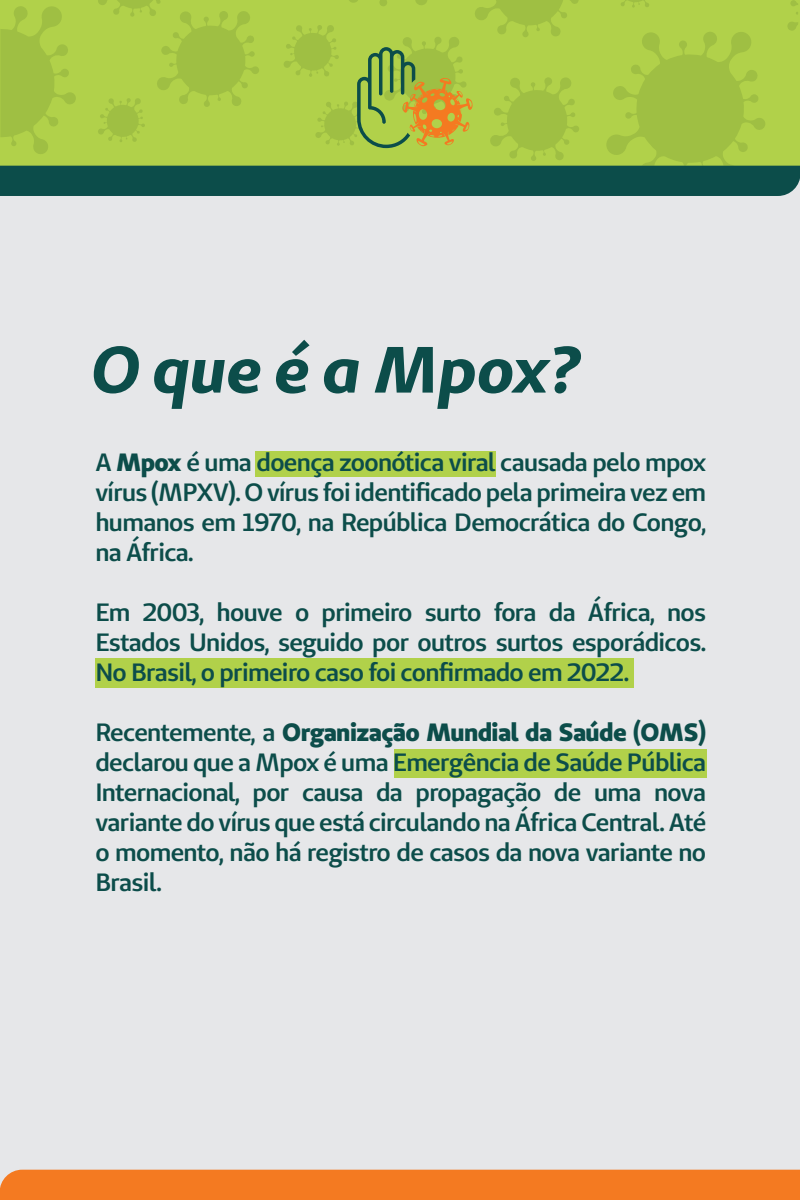
<style>
.page{position:relative;width:800px;height:1200px;background:#fff}
.page>*{position:absolute;margin:0;border:0;box-sizing:border-box;transform-origin:0 0}
.t1{font:italic 700 65.2px "Unimed Sans";color:#0c4d4a}
.t2{font:600 25px/30px "Unimed Sans";letter-spacing:-.025em;color:#0c4d4a;text-align:justify}
.t3{font:700 25px "Unimed Sans 2020 Extra";letter-spacing:-.025em;color:#0c4d4a}
.s1{font-family:"Unimed Sans 2020 Extra";font-weight:700}
.s2{font-family:"Unimed Sans";font-weight:600}
</style>
<div class="page">
<div style="left:0;top:175px;width:800px;height:1025px;background:#e6e7e9"></div>
<div style="left:0;top:1170px;width:800px;height:30px;background:#f47a21"></div>
<svg style="left:0;top:0;width:800px;height:196px;background:#92b647"></svg>
<div style="left:255px;top:451px;width:240px;height:26px;background:#b1d14a"></div>
<div style="left:96px;top:658px;width:538px;height:30px;background:#b1d14a"></div>
<div style="left:394px;top:749px;width:312px;height:29px;background:#b1d14a"></div>
<h1 class="t1" style="left:91px;top:327px;width:491px">O que é a Mpox?</h1>
<p class="t2" style="left:95px;top:447px;width:612px">A <span class="s1">Mpox</span> é uma doença zoonótica viral causada pelo mpox vírus (MPXV). O vírus foi identificado pela primeira vez em humanos em 1970, na República Democrática do Congo, na África.</p>
<p class="t2" style="left:95px;top:597px;width:612px">Em 2003, houve o primeiro surto fora da África, nos Estados Unidos, seguido por outros surtos esporádicos.<br>No Brasil, o primeiro caso foi confirmado em 2022.</p>
<p class="t3" style="left:95px;top:715px;width:612px"><span class="s2">Recentemente, a</span> Organização Mundial da Saúde (OMS)</p>
<p class="t2" style="left:95px;top:747px;width:612px">declarou que a Mpox é uma Emergência de Saúde Pública Internacional, por causa da propagação de uma nova variante do vírus que está circulando na África Central. Até o momento, não há registro de casos da nova variante no Brasil.</p>
</div>
